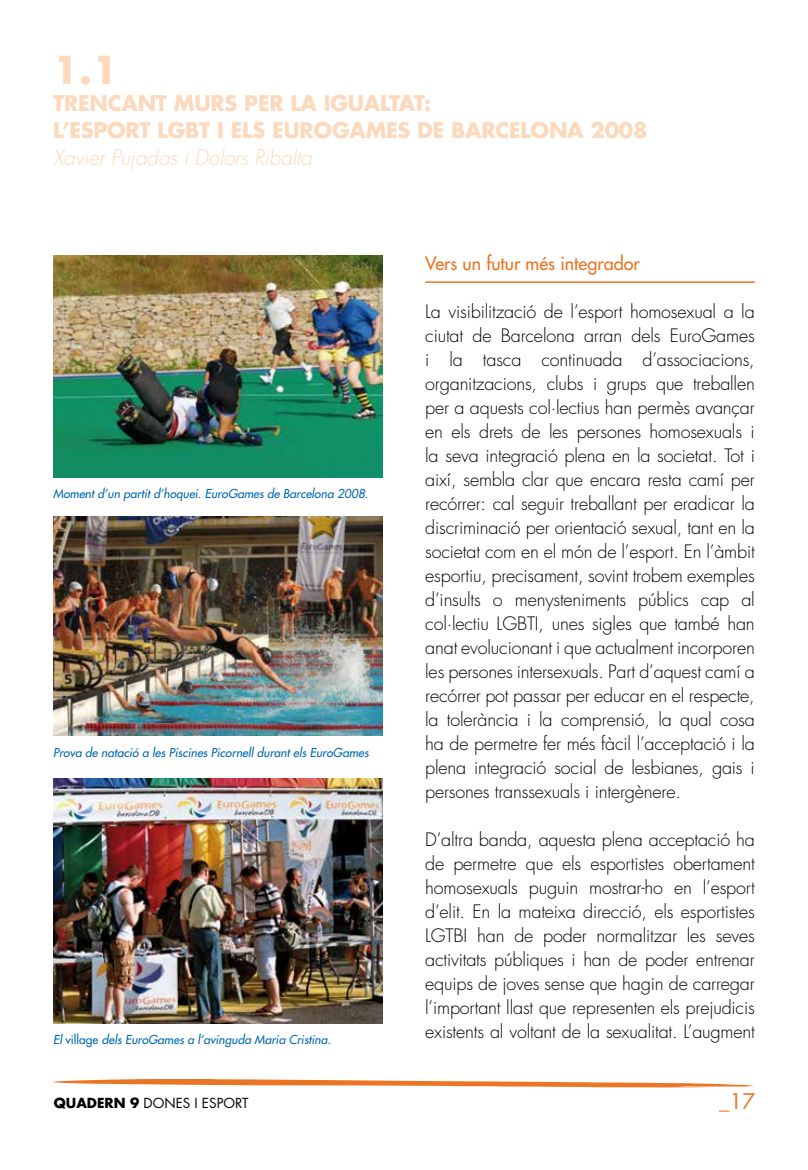
<style>
.page{position:relative;width:808px;height:1170px;background:#fff}
.page>*{position:absolute;margin:0;border:0;box-sizing:border-box;transform-origin:0 0}
.t1{font:700 37.5px "Futura Std";color:#fcd9bc}
.t2{font:700 21px/27px "Futura Std";letter-spacing:-.01em;color:#fcd9bc}
.t3{font:italic 300 21px "Futura Std";letter-spacing:-.01em;color:#fcd9bc}
.t4{font:21px "Futura Std";color:#ec7524}
.t5{font:300 18px/24px "Futura Std";letter-spacing:-.01em;color:#000;text-align:justify}
.t6{font:500 18px "Futura Std";color:#ec7524}
.t7{font:13.5px "Futura Std";color:#000}
.t8{font:italic 500 12px "Futura Std";color:#006ab3}
.s1{font-style:normal}
.s2{font-weight:700}
</style>
<div class="page">
<svg style="left:53px;top:1079px;width:701px;height:8px"></svg>
<hr style="left:425px;top:281px;width:330px;height:2px;background:#ec7524">
<img style="left:53px;top:255px;width:330px;height:223px">
<img style="left:54px;top:516px;width:328px;height:219px">
<img style="left:53px;top:778px;width:330px;height:245px">
<h1 class="t1" style="left:53px;top:45px;width:67px">1.1</h1>
<p class="t2" style="left:53px;top:89px;width:596px">TRENCANT MURS PER LA IGUALTAT:<br>L’ESPORT LGBT I ELS EUROGAMES DE BARCELONA 2008</p>
<p class="t3" style="left:53px;top:145px;width:260px">Xavier Pujadas i Dolors Ribalta</p>
<p class="t8" style="left:53px;top:486px;width:317px">Moment d’un partit d’hoquei. EuroGames de Barcelona 2008.</p>
<p class="t8" style="left:53px;top:745px;width:317px">Prova de natació a les Piscines Picornell durant els EuroGames</p>
<p class="t8" style="left:53px;top:1031px;width:279px">El <span class="s1">village</span> dels EuroGames a l’avinguda Maria Cristina.</p>
<p class="t6" style="left:425px;top:252px;width:216px">Vers un futur més integrador</p>
<p class="t5" style="left:425px;top:300px;width:331px">La visibilització de l’esport homosexual a la ciutat de Barcelona arran dels EuroGames i la tasca continuada d’associacions, organitzacions, clubs i grups que treballen per a aquests col·lectius han permès avançar en els drets de les persones homosexuals i la seva integració plena en la societat. Tot i així, sembla clar que encara resta camí per recórrer: cal seguir treballant per eradicar la discriminació per orientació sexual, tant en la societat com en el món de l’esport. En l’àmbit esportiu, precisament, sovint trobem exemples d’insults o menysteniments públics cap al col·lectiu LGBTI, unes sigles que també han anat evolucionant i que actualment incorporen les persones intersexuals. Part d’aquest camí a recórrer pot passar per educar en el respecte, la tolerància i la comprensió, la qual cosa ha de permetre fer més fàcil l’acceptació i la plena integració social de lesbianes, gais i persones transsexuals i intergènere.</p>
<p class="t5" style="left:425px;top:828px;width:331px">D’altra banda, aquesta plena acceptació ha de permetre que els esportistes obertament homosexuals puguin mostrar-ho en l’esport d’elit. En la mateixa direcció, els esportistes LGTBI han de poder normalitzar les seves activitats públiques i han de poder entrenar equips de joves sense que hagin de carregar l’important llast que representen els prejudicis existents al voltant de la sexualitat. L’augment</p>
<p class="t7" style="left:54px;top:1094px;width:196px"><span class="s2">QUADERN 9</span> DONES I ESPORT</p>
<p class="t4" style="left:719px;top:1087px;width:38px">_17</p>
</div>
